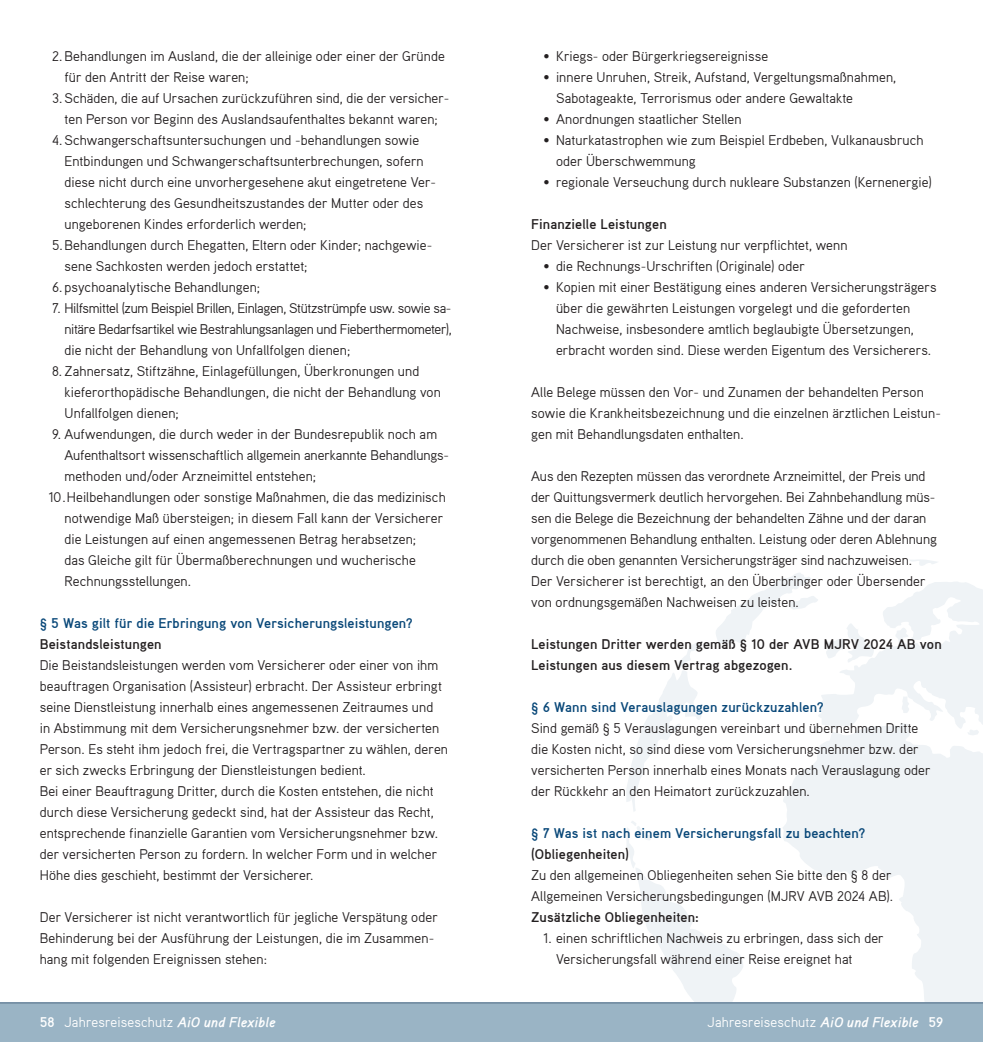
<style>
.page{position:relative;width:983px;height:1042px;background:#fff}
.page>*{position:absolute;margin:0;border:0;box-sizing:border-box;transform-origin:0 0}
.t1{font:14px/21px "Aaux";letter-spacing:.005em;color:#231f20}
.t2{font:700 14px/21px "Aaux";letter-spacing:.005em;color:#231f20}
.t3{font:700 14px "Aaux";letter-spacing:.005em;color:#084778}
.t4{font:14px "Aaux";letter-spacing:.015em;color:#fff}
.s1{font-weight:700}
.s2{font-weight:700;font-style:italic}
</style>
<div class="page">
<svg style="left:783px;top:582px;width:199px;height:420px;fill:#eff3f6"></svg>
<svg style="left:626px;top:821px;width:117px;height:181px"></svg>
<svg style="left:626px;top:643px;width:75px;height:168px"></svg>
<svg style="left:716px;top:573px;width:158px;height:89px"></svg>
<svg style="left:910px;top:560px;width:27px;height:6px"></svg>
<div style="left:0;top:1002px;width:982px;height:40px;background:#9ab4c5"></div>
<hr style="left:0;top:1002px;width:982px;height:1px;background:#698299">
<p class="t1" style="left:64px;top:45px;width:382px;text-indent:-12px">2. Behandlungen im Ausland, die der alleinige oder einer der Gründe für den Antritt der Reise waren;</p>
<p class="t1" style="left:52px;top:87px;width:398px;text-align:center">3. Schäden, die auf Ursachen zurückzuführen sind, die der versicher&shy;ten Person vor Beginn des Auslandsaufenthaltes bekannt waren;</p>
<p class="t1" style="left:64px;top:129px;width:373px;text-indent:-12px">4. Schwangerschaftsuntersuchungen und -behandlungen sowie Entbindungen und Schwangerschaftsunterbrechungen, sofern diese nicht durch eine unvorhergesehene akut eingetretene Ver&shy;schlechterung des Gesundheitszustandes der Mutter oder des ungeborenen Kindes erforderlich werden;</p>
<p class="t1" style="left:64px;top:234px;width:369px;text-indent:-12px">5. Behandlungen durch Ehegatten, Eltern oder Kinder; nachgewie&shy;sene Sachkosten werden jedoch erstattet;</p>
<p class="t1" style="left:52px;top:276px;width:209px">6. psychoanalytische Behandlungen;</p>
<p class="t1" style="left:64px;top:297px;width:388px;text-align:justify;text-indent:-12px">7. Hilfsmittel (zum Beispiel Brillen, Einlagen, Stützstrümpfe usw. sowie sa&shy;nitäre Bedarfsartikel wie Bestrahlungsanlagen und Fieberthermometer), die nicht der Behandlung von Unfallfolgen dienen;</p>
<p class="t1" style="left:64px;top:360px;width:377px;text-indent:-12px">8. Zahnersatz, Stiftzähne, Einlagefüllungen, Überkronungen und kieferorthopädische Behandlungen, die nicht der Behandlung von<br>Unfallfolgen dienen;</p>
<p class="t1" style="left:52px;top:423px;width:386px">9. Aufwendungen, die durch weder in der Bundesrepublik noch am</p>
<p class="t1" style="left:64px;top:444px;width:386px">Aufenthaltsort wissenschaftlich allgemein anerkannte Behandlungs-</p>
<p class="t1" style="left:64px;top:465px;width:253px">methoden und/oder Arzneimittel entstehen;</p>
<p class="t1" style="left:49px;top:486px;width:398px">10.Heilbehandlungen oder sonstige Maßnahmen, die das medizinisch</p>
<p class="t1" style="left:64px;top:507px;width:380px">notwendige Maß übersteigen; in diesem Fall kann der Versicherer</p>
<p class="t1" style="left:64px;top:528px;width:353px">die Leistungen auf einen angemessenen Betrag herabsetzen;</p>
<p class="t1" style="left:64px;top:549px;width:353px">das Gleiche gilt für Übermaßberechnungen und wucherische</p>
<p class="t1" style="left:64px;top:570px;width:128px">Rechnungsstellungen.</p>
<p class="t3" style="left:40px;top:614px;width:374px">§ 5 Was gilt für die Erbringung von Versicherungsleistungen?</p>
<p class="t2" style="left:40px;top:633px;width:123px">Beistandsleistungen</p>
<p class="t1" style="left:40px;top:654px;width:409px">Die Beistandsleistungen werden vom Versicherer oder einer von ihm beauftragen Organisation (Assisteur) erbracht. Der Assisteur erbringt seine Dienstleistung innerhalb eines angemessenen Zeitraumes und<br>in Abstimmung mit dem Versicherungsnehmer bzw. der versicherten Person. Es steht ihm jedoch frei, die Vertragspartner zu wählen, deren er sich zwecks Erbringung der Dienstleistungen bedient.<br>Bei einer Beauftragung Dritter, durch die Kosten entstehen, die nicht durch diese Versicherung gedeckt sind, hat der Assisteur das Recht, entsprechende finanzielle Garantien vom Versicherungsnehmer bzw. der versicherten Person zu fordern. In welcher Form und in welcher Höhe dies geschieht, bestimmt der Versicherer.</p>
<p class="t1" style="left:40px;top:906px;width:399px">Der Versicherer ist nicht verantwortlich für jegliche Verspätung oder<br>Behinderung bei der Ausführung der Leistungen, die im Zusammen&shy;hang mit folgenden Ereignissen stehen:</p>
<p class="t1" style="left:543px;top:45px;width:226px">• Kriegs- oder Bürgerkriegsereignisse</p>
<p class="t1" style="left:556px;top:66px;width:342px;text-indent:-12px">• innere Unruhen, Streik, Aufstand, Vergeltungsmaßnahmen,<br>Sabotageakte, Terrorismus oder andere Gewaltakte</p>
<p class="t1" style="left:543px;top:108px;width:199px">• Anordnungen staatlicher Stellen</p>
<p class="t1" style="left:556px;top:129px;width:369px;text-indent:-12px">• Naturkatastrophen wie zum Beispiel Erdbeben, Vulkanausbruch oder Überschwemmung</p>
<p class="t1" style="left:543px;top:171px;width:389px">• regionale Verseuchung durch nukleare Substanzen (Kernenergie)</p>
<p class="t2" style="left:531px;top:213px;width:137px">Finanzielle Leistungen</p>
<p class="t1" style="left:531px;top:234px;width:317px">Der Versicherer ist zur Leistung nur verpflichtet, wenn</p>
<p class="t1" style="left:543px;top:255px;width:262px">• die Rechnungs-Urschriften (Originale) oder</p>
<p class="t1" style="left:556px;top:276px;width:382px;text-indent:-12px">• Kopien mit einer Bestätigung eines anderen Versicherungsträgers über die gewährten Leistungen vorgelegt und die geforderten Nachweise, insbesondere amtlich beglaubigte Übersetzungen, erbracht worden sind. Diese werden Eigentum des Versicherers.</p>
<p class="t1" style="left:531px;top:381px;width:411px">Alle Belege müssen den Vor- und Zunamen der behandelten Person sowie die Krankheitsbezeichnung und die einzelnen ärztlichen Leistun&shy;gen mit Behandlungsdaten enthalten.</p>
<p class="t1" style="left:531px;top:465px;width:407px">Aus den Rezepten müssen das verordnete Arzneimittel, der Preis und der Quittungsvermerk deutlich hervorgehen. Bei Zahnbehandlung müs&shy;sen die Belege die Bezeichnung der behandelten Zähne und der daran vorgenommenen Behandlung enthalten. Leistung oder deren Ablehnung durch die oben genannten Versicherungsträger sind nachzuweisen.<br>Der Versicherer ist berechtigt, an den Überbringer oder Übersender von ordnungsgemäßen Nachweisen zu leisten.</p>
<p class="t2" style="left:531px;top:633px;width:412px">Leistungen Dritter werden gemäß § 10 der AVB MJRV 2024 AB von<br>Leistungen aus diesem Vertrag abgezogen.</p>
<p class="t3" style="left:531px;top:698px;width:294px">§ 6 Wann sind Verauslagungen zurückzuzahlen?</p>
<p class="t1" style="left:531px;top:717px;width:401px">Sind gemäß § 5 Verauslagungen vereinbart und übernehmen Dritte die Kosten nicht, so sind diese vom Versicherungsnehmer bzw. der versicherten Person innerhalb eines Monats nach Verauslagung oder der Rückkehr an den Heimatort zurückzuzahlen.</p>
<p class="t3" style="left:531px;top:824px;width:336px">§ 7 Was ist nach einem Versicherungsfall zu beachten?</p>
<p class="t2" style="left:531px;top:843px;width:99px">(Obliegenheiten)</p>
<p class="t1" style="left:531px;top:864px;width:363px">Zu den allgemeinen Obliegenheiten sehen Sie bitte den § 8 der<br>Allgemeinen Versicherungsbedingungen (MJRV AVB 2024 AB).</p>
<p class="t2" style="left:531px;top:906px;width:169px">Zusätzliche Obliegenheiten:</p>
<p class="t1" style="left:556px;top:927px;width:329px;text-indent:-12px">1. einen schriftlichen Nachweis zu erbringen, dass sich der<br>Versicherungsfall während einer Reise ereignet hat</p>
<p class="t4" style="left:40px;top:1013px;width:237px"><span class="s1">58</span> Jahresreiseschutz <span class="s2">AiO und Flexible</span></p>
<p class="t4" style="left:707px;top:1013px;width:237px">Jahresreiseschutz <span class="s2">AiO und Flexible</span> <span class="s1">59</span></p>
</div>
